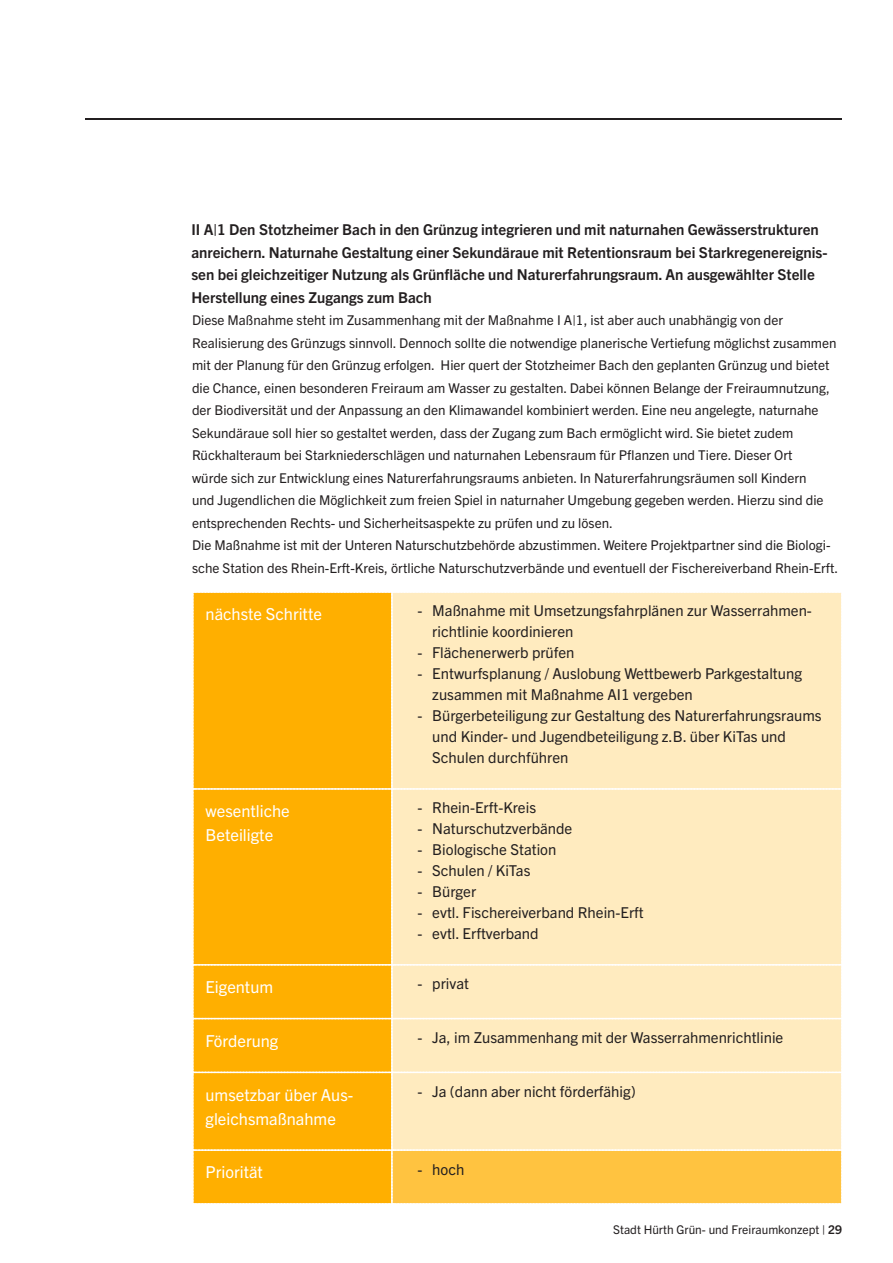
<style>
.page{position:relative;width:893px;height:1263px;background:#fff}
.page>*{position:absolute;margin:0;border:0;box-sizing:border-box;transform-origin:0 0}
.t1{font:16.5px/24px "Trade Gothic Next LT Pro";color:#fff}
.t2{font:15px/21px "Trade Gothic Next LT Pro";color:#231f20}
.t3{font:700 15px/22.5px "Trade Gothic Next LT Pro";color:#231f20}
.t4{font:13.5px/22.5px "Trade Gothic Next LT Pro";color:#231f20}
.t5{font:12px "Trade Gothic Next LT Pro";color:#231f20}
.s1{font-weight:700}
</style>
<div class="page">
<hr style="left:85px;top:118px;width:757px;height:2px;background:#231f20">
<svg style="left:193px;top:592px;width:649px;height:612px;background:#ffd782"></svg>
<p class="t3" style="left:191px;top:217px;width:638px">II A|1 Den Stotzheimer Bach in den Grünzug integrieren und mit naturnahen Gewässerstrukturen anreichern. Naturnahe Gestaltung einer Sekundäraue mit Retentionsraum bei Starkregenereignis&shy;sen bei gleichzeitiger Nutzung als Grünfläche und Naturerfahrungsraum. An ausgewählter Stelle Herstellung eines Zugangs zum Bach</p>
<p class="t4" style="left:192px;top:308px;width:648px">Diese Maßnahme steht im Zusammenhang mit der Maßnahme I A|1, ist aber auch unabhängig von der Realisierung des Grünzugs sinnvoll. Dennoch sollte die notwendige planerische Vertiefung möglichst zusammen mit der Planung für den Grünzug erfolgen. Hier quert der Stotzheimer Bach den geplanten Grünzug und bietet die Chance, einen besonderen Freiraum am Wasser zu gestalten. Dabei können Belange der Freiraumnutzung, der Biodiversität und der Anpassung an den Klimawandel kombiniert werden. Eine neu angelegte, naturnahe Sekundäraue soll hier so gestaltet werden, dass der Zugang zum Bach ermöglicht wird. Sie bietet zudem Rückhalteraum bei Starkniederschlägen und naturnahen Lebensraum für Pflanzen und Tiere. Dieser Ort<br>würde sich zur Entwicklung eines Naturerfahrungsraums anbieten. In Naturerfahrungsräumen soll Kindern<br>und Jugendlichen die Möglichkeit zum freien Spiel in naturnaher Umgebung gegeben werden. Hierzu sind die entsprechenden Rechts- und Sicherheitsaspekte zu prüfen und zu lösen.<br>Die Maßnahme ist mit der Unteren Naturschutzbehörde abzustimmen. Weitere Projektpartner sind die Biologi&shy;sche Station des Rhein-Erft-Kreis, örtliche Naturschutzverbände und eventuell der Fischereiverband Rhein-Erft.</p>
<p class="t1" style="left:206px;top:601px;width:118px">nächste Schritte</p>
<p class="t2" style="left:432px;top:599px;width:381px;text-indent:-15px">- Maßnahme mit Umsetzungsfahrplänen zur Wasserrahmen&shy;richtlinie koordinieren</p>
<p class="t2" style="left:417px;top:641px;width:159px">- Flächenerwerb prüfen</p>
<p class="t2" style="left:432px;top:662px;width:371px;text-indent:-15px">- Entwurfsplanung / Auslobung Wettbewerb Parkgestaltung zusammen mit Maßnahme AI1 vergeben</p>
<p class="t2" style="left:432px;top:704px;width:391px;text-indent:-15px">- Bürgerbeteiligung zur Gestaltung des Naturerfahrungsraums und Kinder- und Jugendbeteiligung z.B. über KiTas und<br>Schulen durchführen</p>
<p class="t1" style="left:206px;top:798px;width:86px">wesentliche<br>Beteiligte</p>
<p class="t2" style="left:417px;top:796px;width:120px">- Rhein-Erft-Kreis</p>
<p class="t2" style="left:417px;top:817px;width:156px">- Naturschutzverbände</p>
<p class="t2" style="left:417px;top:838px;width:140px">- Biologische Station</p>
<p class="t2" style="left:417px;top:859px;width:115px">- Schulen / KiTas</p>
<p class="t2" style="left:417px;top:880px;width:60px">- Bürger</p>
<p class="t2" style="left:417px;top:901px;width:228px">- evtl. Fischereiverband Rhein-Erft</p>
<p class="t2" style="left:417px;top:922px;width:123px">- evtl. Erftverband</p>
<p class="t1" style="left:206px;top:974px;width:69px">Eigentum</p>
<p class="t2" style="left:417px;top:972px;width:53px">- privat</p>
<p class="t1" style="left:206px;top:1028px;width:74px">Förderung</p>
<p class="t2" style="left:417px;top:1026px;width:367px">- Ja, im Zusammenhang mit der Wasserrahmenrichtlinie</p>
<p class="t1" style="left:206px;top:1081px;width:149px">umsetzbar über Aus&shy;gleichsmaßnahme</p>
<p class="t2" style="left:417px;top:1080px;width:220px">- Ja (dann aber nicht förderfähig)</p>
<p class="t1" style="left:206px;top:1159px;width:59px">Priorität</p>
<p class="t2" style="left:417px;top:1157px;width:49px">- hoch</p>
<p class="t5" style="left:613px;top:1221px;width:230px">Stadt Hürth Grün- und Freiraumkonzept | <span class="s1">29</span></p>
</div>
